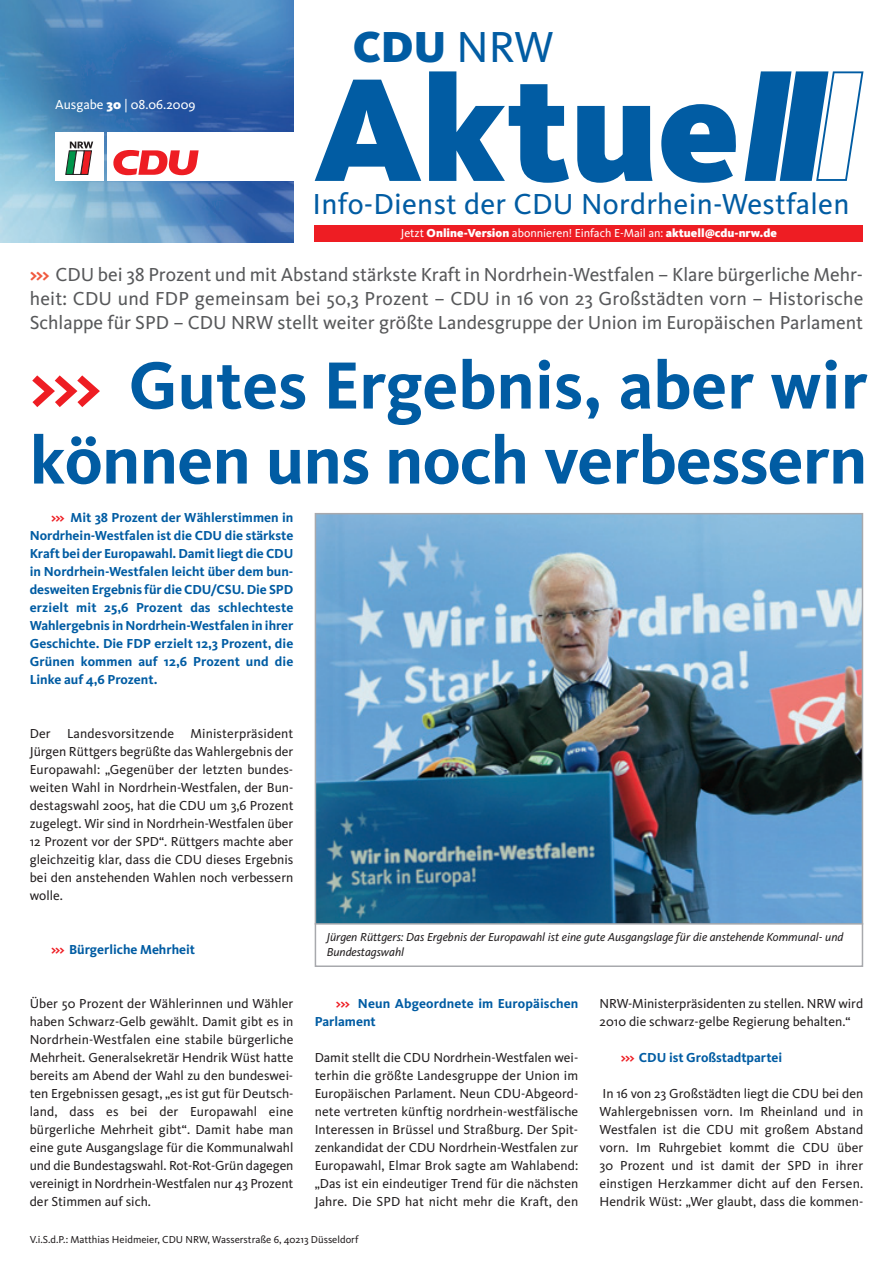
<style>
.page{position:relative;width:893px;height:1263px;background:#fff}
.page>*{position:absolute;margin:0;border:0;box-sizing:border-box;transform-origin:0 0}
.t1{font:700 69px/75px "CDU Kievit";letter-spacing:-.01em;color:#015ca3}
.t2{font:900 45px "Kievit";color:#015ca3}
.t3{font:30px "CDU Kievit";letter-spacing:.01em;color:#015ca3}
.t4{font:19.5px/24px "CDU Kievit";color:#57585a;text-align:justify}
.t5{font:13.5px/18px "CDU Kievit";color:#231f20;text-align:justify}
.t6{font:700 13.5px/18px "CDU Kievit";color:#015ca3;text-align:justify}
.t7{font:13.5px "CDU Kievit";color:#fff}
.t8{font:italic 12px/14.2px "CDU Kievit";color:#231f20}
.t9{font:12px "CDU Kievit";color:#fff}
.t10{font:10.5px "CDU Kievit";color:#231f20}
.s1{font-family:"Kievit";font-weight:900}
.s2{font-family:"CDU Kievit";font-weight:400}
.s3{font-weight:700;color:#f0593e}
.s4{color:#ee1d23}
</style>
<div class="page">
<img style="left:0;top:0;width:293px;height:242px">
<div style="left:55px;top:132px;width:49px;height:48px;background:#fff"></div>
<div style="left:108px;top:132px;width:188px;height:48px;background:#fff"></div>
<svg style="left:113px;top:150px;width:86px;height:25px"></svg>
<svg style="left:65px;top:142px;width:28px;height:33px"></svg>
<div style="left:315px;top:225px;width:548px;height:16px;background:#ee1d23"></div>
<svg style="left:745px;top:71px;width:118px;height:110px"></svg>
<svg style="left:315px;top:80px;width:106px;height:101px"></svg>
<svg style="left:429px;top:71px;width:140px;height:112px"></svg>
<svg style="left:577px;top:106px;width:75px;height:77px"></svg>
<svg style="left:661px;top:104px;width:75px;height:79px"></svg>
<img style="left:318px;top:516px;width:542px;height:407px">
<div style="left:315px;top:513px;width:548px;height:454px;border:2px solid #a8a9ad"></div>
<hr style="left:315px;top:923px;width:548px;height:2px;background:#a8a9ad">
<p class="t7" style="left:55px;top:100px;width:142px">Ausgabe <span class="s1">30</span> | 08.06.2009</p>
<h2 class="t2" style="left:353px;top:20px;width:203px">CDU <span class="s2">NRW</span></h2>
<h3 class="t3" style="left:313px;top:192px;width:538px">Info-Dienst der CDU Nordrhein-Westfalen</h3>
<p class="t9" style="left:401px;top:228px;width:378px">Jetzt <span class="s1">Online-Version</span> abonnieren! Einfach E-Mail an: <span class="s1">aktuell@cdu-nrw.de</span></p>
<p class="t4" style="left:30px;top:265px;width:835px"><span class="s3">&gt;&gt;&gt;</span> CDU bei 38 Prozent und mit Abstand stärkste Kraft in Nordrhein-Westfalen – Klare bürgerliche Mehr&shy;heit: CDU und FDP gemeinsam bei 50,3 Prozent – CDU in 16 von 23 Großstädten vorn – Historische Schlappe für SPD – CDU NRW stellt weiter größte Landesgruppe der Union im Europäischen Parlament</p>
<h1 class="t1" style="left:30px;top:354px;width:839px"><span class="s4">&gt;&gt;&gt;</span> Gutes Ergebnis, aber wir können uns noch verbessern</h1>
<p class="t6" style="left:30px;top:510px;width:265px;text-indent:21px"><span class="s4">&gt;&gt;&gt;</span> Mit 38 Prozent der Wählerstimmen in Nordrhein-Westfalen ist die CDU die stärkste Kraft bei der Europawahl. Damit liegt die CDU in Nordrhein-Westfalen leicht über dem bun&shy;desweiten Ergebnis für die CDU/CSU. Die SPD erzielt mit 25,6 Prozent das schlechteste Wahlergebnis in Nordrhein-Westfalen in ihrer Geschichte. Die FDP erzielt 12,3 Prozent, die Grünen kommen auf 12,6 Prozent und die Linke auf 4,6 Prozent.</p>
<p class="t5" style="left:30px;top:726px;width:265px">Der Landesvorsitzende Ministerpräsident Jürgen Rüttgers begrüßte das Wahlergebnis der Europawahl: „Gegenüber der letzten bundes&shy;weiten Wahl in Nordrhein-Westfalen, der Bun&shy;destagswahl 2005, hat die CDU um 3,6 Prozent zugelegt. Wir sind in Nordrhein-Westfalen über 12 Prozent vor der SPD“. Rüttgers machte aber gleichzeitig klar, dass die CDU dieses Ergebnis bei den anstehenden Wahlen noch verbessern wolle.</p>
<p class="t8" style="left:327px;top:931px;width:518px">Jürgen Rüttgers: Das Ergebnis der Europawahl ist eine gute Ausgangslage für die anstehende Kommunal- und<br>Bundestagswahl</p>
<p class="t6" style="left:51px;top:942px;width:146px"><span class="s4">&gt;&gt;&gt;</span> Bürgerliche Mehrheit</p>
<p class="t5" style="left:30px;top:996px;width:265px">Über 50 Prozent der Wählerinnen und Wähler haben Schwarz-Gelb gewählt. Damit gibt es in Nordrhein-Westfalen eine stabile bürgerliche Mehrheit. Generalsekretär Hendrik Wüst hatte bereits am Abend der Wahl zu den bundeswei&shy;ten Ergebnissen gesagt, „es ist gut für Deutsch&shy;land, dass es bei der Europawahl eine bürgerliche Mehrheit gibt“. Damit habe man eine gute Ausgangslage für die Kommunalwahl und die Bundestagswahl. Rot-Rot-Grün dagegen vereinigt in Nordrhein-Westfalen nur 43 Prozent der Stimmen auf sich.</p>
<p class="t6" style="left:315px;top:996px;width:265px;text-indent:21px"><span class="s4">&gt;&gt;&gt;</span> Neun Abgeordnete im Europäischen<br>Parlament</p>
<p class="t5" style="left:600px;top:996px;width:265px">NRW-Ministerpräsidenten zu stellen. NRW wird<br>2010 die schwarz-gelbe Regierung behalten.“</p>
<p class="t6" style="left:621px;top:1050px;width:163px"><span class="s4">&gt;&gt;&gt;</span> CDU ist Großstadtpartei</p>
<p class="t5" style="left:600px;top:1086px;width:265px">In 16 von 23 Großstädten liegt die CDU bei den Wahlergebnissen vorn. Im Rheinland und in Westfalen ist die CDU mit großem Abstand vorn. Im Ruhrgebiet kommt die CDU über 30 Prozent und ist damit der SPD in ihrer einstigen Herzkammer dicht auf den Fersen.<br>Hendrik Wüst: „Wer glaubt, dass die kommen-</p>
<p class="t5" style="left:315px;top:1050px;width:265px">Damit stellt die CDU Nordrhein-Westfalen wei&shy;terhin die größte Landesgruppe der Union im Europäischen Parlament. Neun CDU-Abgeord&shy;nete vertreten künftig nordrhein-westfälische Interessen in Brüssel und Straßburg. Der Spit&shy;zenkandidat der CDU Nordrhein-Westfalen zur Europawahl, Elmar Brok sagte am Wahlabend: „Das ist ein eindeutiger Trend für die nächsten Jahre. Die SPD hat nicht mehr die Kraft, den</p>
<p class="t10" style="left:30px;top:1236px;width:330px">V.i.S.d.P.: Matthias Heidmeier, CDU NRW, Wasserstraße 6, 40213 Düsseldorf</p>
</div>
